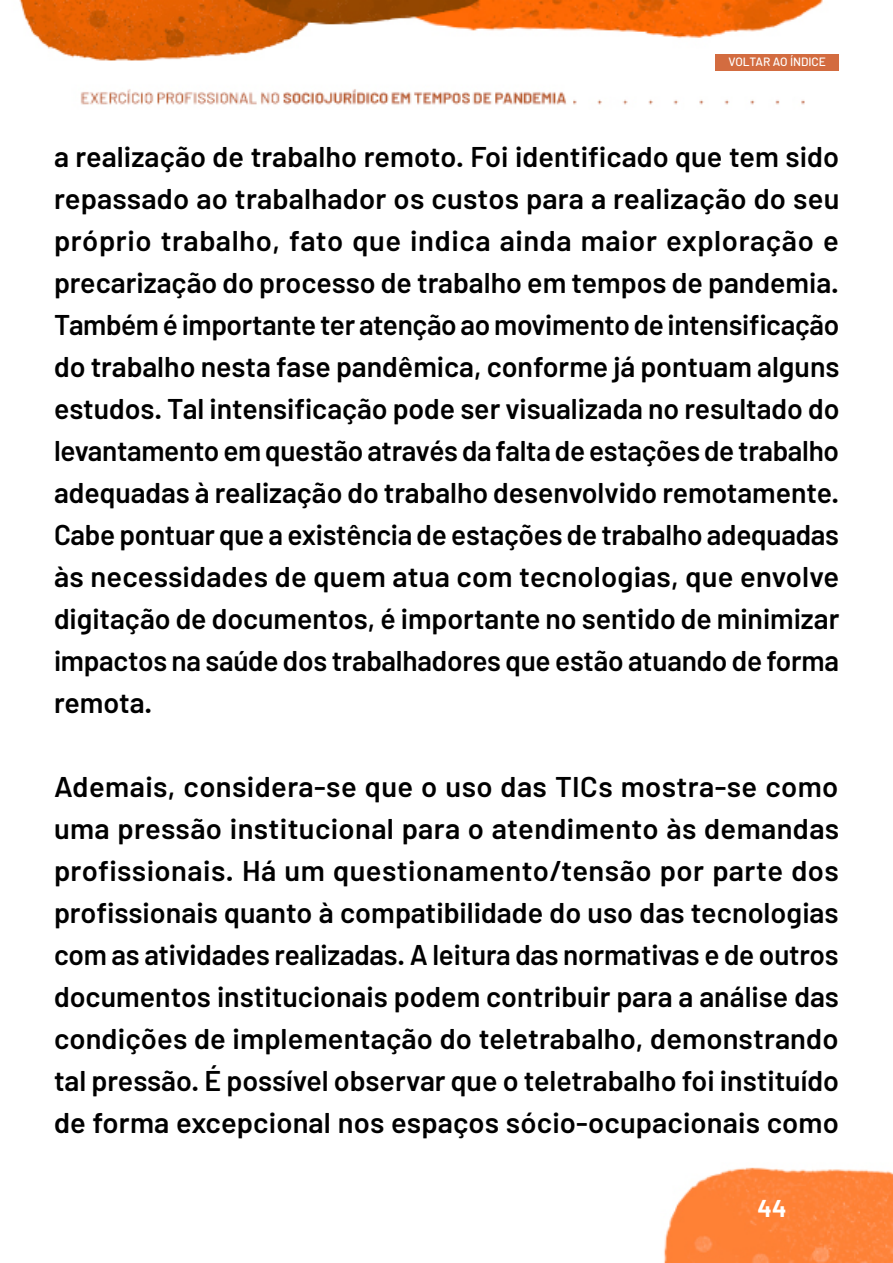
<style>
.page{position:relative;width:893px;height:1263px;background:#fff}
.page>*{position:absolute;margin:0;border:0;box-sizing:border-box;transform-origin:0 0}
.t1{font:600 28.5px/42px "Barlow";letter-spacing:-.005em;color:#000;text-align:justify}
.t2{font:700 23.85px "Barlow";color:#fff}
.t3{font:500 12px "Barlow";color:#fff}
</style>
<div class="page">
<img style="left:19px;top:0;width:804px;height:105px">
<img style="left:664px;top:1167px;width:229px;height:96px">
<div style="left:716px;top:54px;width:123px;height:17px;background:#d36c40"></div>
<p class="t3" style="left:728px;top:54px;width:99px">VOLTAR AO ÍNDICE</p>
<p class="t1" style="left:54px;top:135px;width:787px">a realização de trabalho remoto. Foi identificado que tem sido repassado ao trabalhador os custos para a realização do seu próprio trabalho, fato que indica ainda maior exploração e precarização do processo de trabalho em tempos de pandemia.<br>Também é importante ter atenção ao movimento de intensificação do trabalho nesta fase pandêmica, conforme já pontuam alguns estudos. Tal intensificação pode ser visualizada no resultado do levantamento em questão através da falta de estações de trabalho adequadas à realização do trabalho desenvolvido remotamente.<br>Cabe pontuar que a existência de estações de trabalho adequadas às necessidades de quem atua com tecnologias, que envolve digitação de documentos, é importante no sentido de minimizar impactos na saúde dos trabalhadores que estão atuando de forma remota.</p>
<p class="t1" style="left:54px;top:765px;width:787px">Ademais, considera-se que o uso das TICs mostra-se como uma pressão institucional para o atendimento às demandas profissionais. Há um questionamento/tensão por parte dos profissionais quanto à compatibilidade do uso das tecnologias com as atividades realizadas. A leitura das normativas e de outros documentos institucionais podem contribuir para a análise das condições de implementação do teletrabalho, demonstrando tal pressão. É possível observar que o teletrabalho foi instituído de forma excepcional nos espaços sócio-ocupacionais como</p>
<p class="t2" style="left:758px;top:1193px;width:30px">44</p>
</div>
